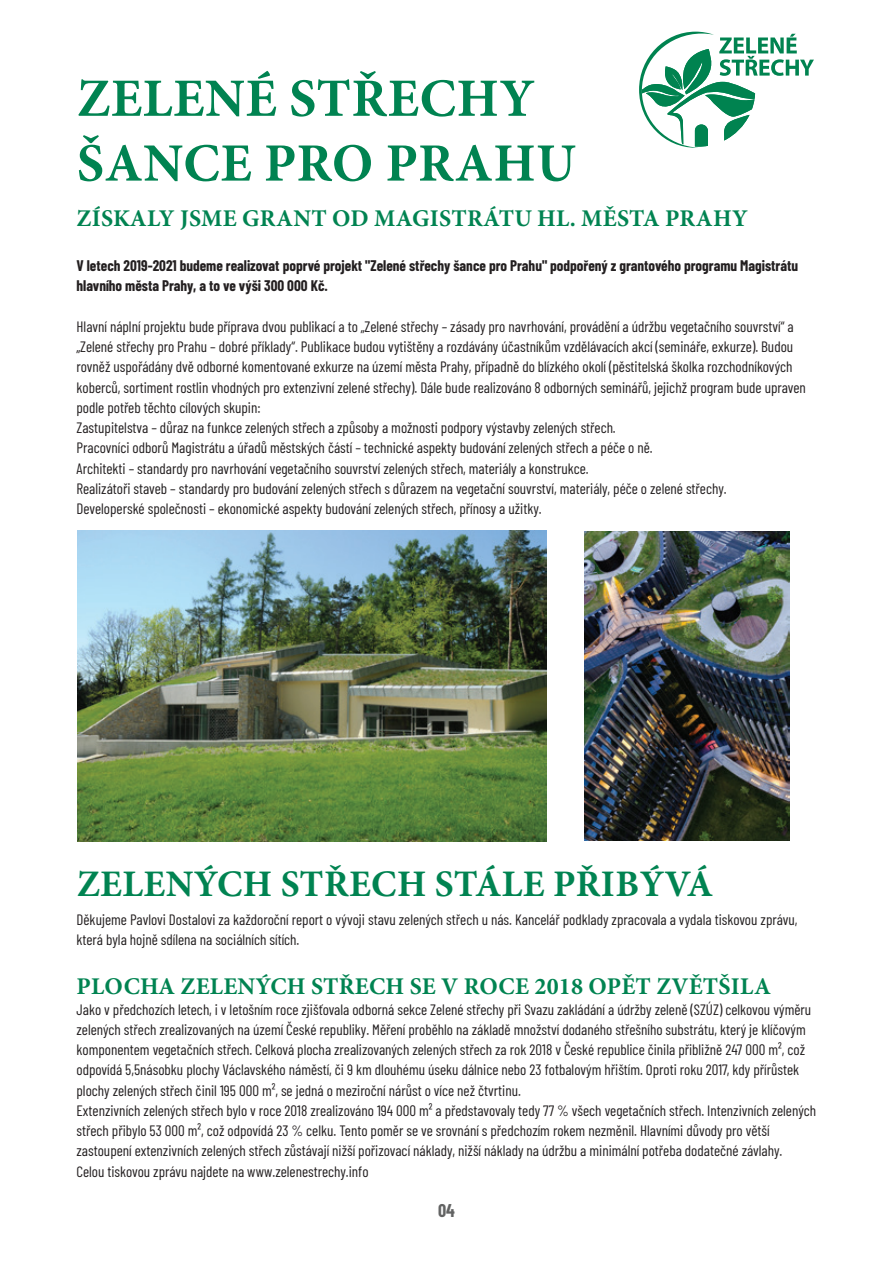
<style>
.page{position:relative;width:893px;height:1263px;background:#fff}
.page>*{position:absolute;margin:0;border:0;box-sizing:border-box;transform-origin:0 0}
.t1{font:700 54px/64.8px "Minion Pro";letter-spacing:.01em;color:#008351}
.t2{font:700 37.5px "Minion Pro";letter-spacing:.01em;color:#008351}
.t3{font:700 24px "Minion Pro";letter-spacing:.01em;color:#008351}
.t4{font:700 18px "Barlow Condensed";color:#626363}
.t5{font:15px/20.2px "Barlow Condensed";color:#231f20}
.t6{font:700 15px/20.2px "Barlow Condensed";color:#231f20}
</style>
<div class="page">
<svg style="left:639px;top:32px;width:175px;height:116px"></svg>
<img style="left:77px;top:530px;width:469px;height:312px">
<img style="left:584px;top:531px;width:205px;height:309px">
<h1 class="t1" style="left:77px;top:65px;width:500px">ZELENÉ STŘECHY<br>ŠANCE PRO PRAHU</h1>
<h3 class="t3" style="left:77px;top:202px;width:673px">ZÍSKALY JSME GRANT OD MAGISTRÁTU HL. MĚSTA PRAHY</h3>
<p class="t6" style="left:77px;top:255px;width:723px">V letech 2019-2021 budeme realizovat poprvé projekt "Zelené střechy šance pro Prahu" podpořený z grantového programu Magistrátu hlavního města Prahy, a to ve výši 300 000 Kč.</p>
<p class="t5" style="left:77px;top:315px;width:731px">Hlavní náplní projektu bude příprava dvou publikací a to „Zelené střechy – zásady pro navrhování, provádění a údržbu vegetačního souvrství“ a „Zelené střechy pro Prahu – dobré příklady“. Publikace budou vytištěny a rozdávány účastníkům vzdělávacích akcí (semináře, exkurze). Budou rovněž uspořádány dvě odborné komentované exkurze na území města Prahy, případně do blízkého okolí (pěstitelská školka rozchodníkových koberců, sortiment rostlin vhodných pro extenzivní zelené střechy). Dále bude realizováno 8 odborných seminářů, jejichž program bude upraven podle potřeb těchto cílových skupin:<br>Zastupitelstva – důraz na funkce zelených střech a způsoby a možnosti podpory výstavby zelených střech.<br>Pracovníci odborů Magistrátu a úřadů městských částí – technické aspekty budování zelených střech a péče o ně.<br>Architekti – standardy pro navrhování vegetačního souvrství zelených střech, materiály a konstrukce.<br>Realizátoři staveb – standardy pro budování zelených střech s důrazem na vegetační souvrství, materiály, péče o zelené střechy.<br>Developerské společnosti – ekonomické aspekty budování zelených střech, přínosy a užitky.</p>
<h2 class="t2" style="left:77px;top:858px;width:638px">ZELENÝCH STŘECH STÁLE PŘIBÝVÁ</h2>
<p class="t5" style="left:77px;top:908px;width:722px">Děkujeme Pavlovi Dostalovi za každoroční report o vývoji stavu zelených střech u nás. Kancelář podklady zpracovala a vydala tiskovou zprávu, která byla hojně sdílena na sociálních sítích.</p>
<h3 class="t3" style="left:77px;top:970px;width:696px">PLOCHA ZELENÝCH STŘECH SE V ROCE 2018 OPĚT ZVĚTŠILA</h3>
<p class="t5" style="left:77px;top:998px;width:741px">Jako v předchozích letech, i v letošním roce zjišťovala odborná sekce Zelené střechy při Svazu zakládání a údržby zeleně (SZÚZ) celkovou výměru zelených střech zrealizovaných na území České republiky. Měření proběhlo na základě množství dodaného střešního substrátu, který je klíčovým komponentem vegetačních střech. Celková plocha zrealizovaných zelených střech za rok 2018 v České republice činila přibližně 247 000 m², což odpovídá 5,5násobku plochy Václavského náměstí, či 9 km dlouhému úseku dálnice nebo 23 fotbalovým hřištím. Oproti roku 2017, kdy přírůstek plochy zelených střech činil 195 000 m², se jedná o meziroční nárůst o více než čtvrtinu.<br>Extenzivních zelených střech bylo v roce 2018 zrealizováno 194 000 m² a představovaly tedy 77 % všech vegetačních střech. Intenzivních zelených střech přibylo 53 000 m², což odpovídá 23 % celku. Tento poměr se ve srovnání s předchozím rokem nezměnil. Hlavními důvody pro větší zastoupení extenzivních zelených střech zůstávají nižší pořizovací náklady, nižší náklady na údržbu a minimální potřeba dodatečné závlahy.<br>Celou tiskovou zprávu najdete na www.zelenestrechy.info</p>
<p class="t4" style="left:438px;top:1198px;width:18px">04</p>
</div>
